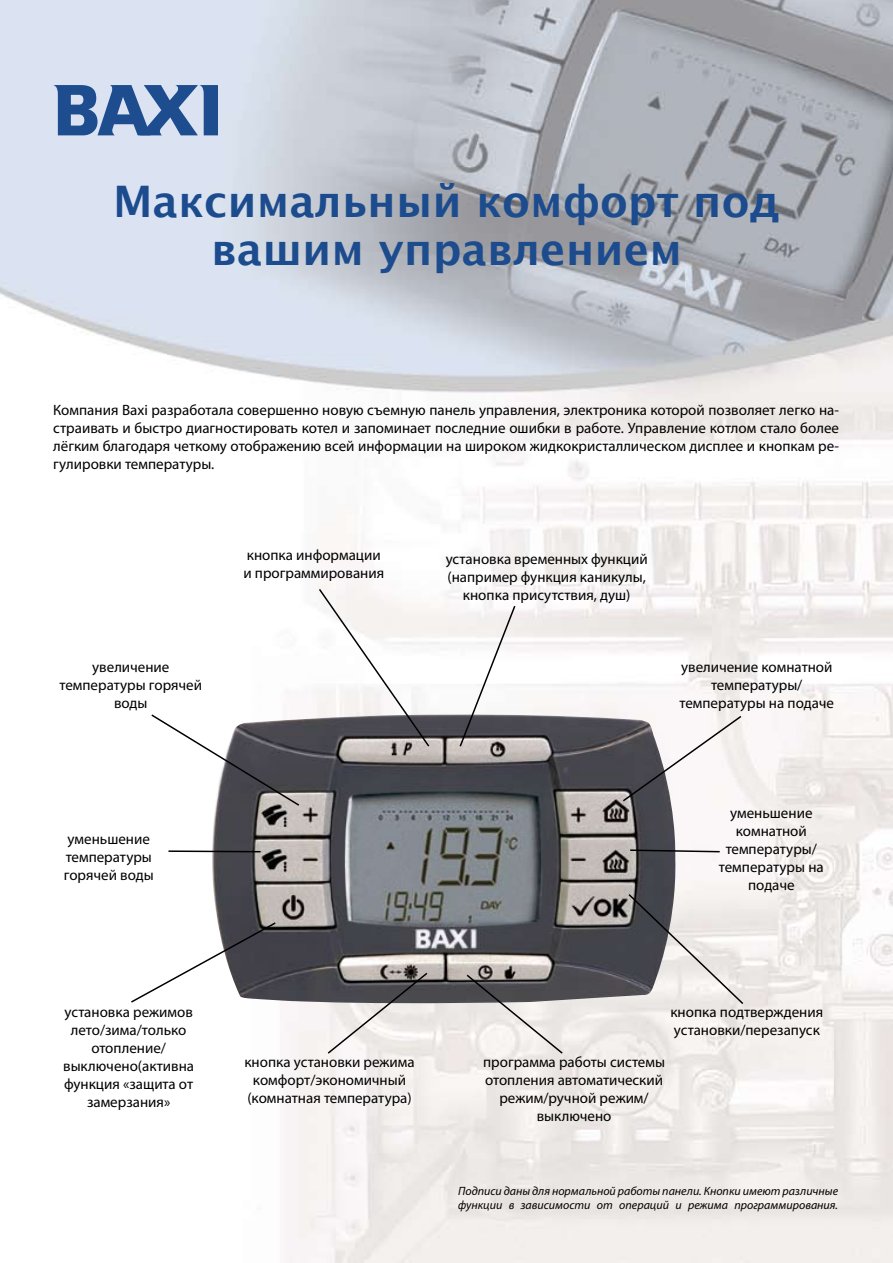
<style>
.page{position:relative;width:893px;height:1263px;background:#fff}
.page>*{position:absolute;margin:0;border:0;box-sizing:border-box;transform-origin:0 0}
.t1{font:700 43.5px/48px "Lucida Grande";color:#1c4c8e;text-align:center}
.t2{font:15px/18px "Myriad Pro";color:#000;text-align:center}
.t3{font:italic 12px/14.4px "Myriad Pro";color:#000}
</style>
<div class="page">
<img style="left:0;top:0;width:893px;height:1263px">
<img style="left:209px;top:712px;width:468px;height:294px">
<svg style="left:629px;top:849px;width:92px;height:4px"></svg>
<svg style="left:167px;top:850px;width:95px;height:3px"></svg>
<svg style="left:53px;top:85px;width:165px;height:50px"></svg>
<svg style="left:317px;top:587px;width:114px;height:161px"></svg>
<svg style="left:458px;top:604px;width:59px;height:144px"></svg>
<svg style="left:150px;top:713px;width:151px;height:94px"></svg>
<svg style="left:621px;top:714px;width:122px;height:89px"></svg>
<svg style="left:627px;top:892px;width:118px;height:114px"></svg>
<svg style="left:129px;top:921px;width:148px;height:83px"></svg>
<svg style="left:465px;top:973px;width:99px;height:82px"></svg>
<svg style="left:326px;top:971px;width:103px;height:84px"></svg>
<h1 class="t1" style="left:113px;top:178px;width:669px">Максимальный комфорт под вашим управлением</h1>
<p class="t2" style="left:53px;top:401px;width:787px;text-align:justify">Компания Baxi разработала совершенно новую съемную панель управления, электроника которой позволяет легко на&shy;страивать и быстро диагностировать котел и запоминает последние ошибки в работе. Управление котлом стало более лёгким благодаря четкому отображению всей информации на широком жидкокристаллическом дисплее и кнопкам ре&shy;гулировки температуры.</p>
<p class="t2" style="left:60px;top:658px;width:144px">увеличение температуры горячей воды</p>
<p class="t2" style="left:64px;top:829px;width:91px;text-align:left">уменьшение температуры горячей воды</p>
<p class="t2" style="left:243px;top:545px;width:142px;text-align:left">кнопка информации и программирования</p>
<p class="t2" style="left:446px;top:550px;width:203px">установка временных функций (например функция каникулы, кнопка присутствия, душ)</p>
<p class="t2" style="left:680px;top:658px;width:156px">увеличение комнатной температуры/ температуры на подаче</p>
<p class="t2" style="left:719px;top:804px;width:106px">уменьшение комнатной температуры/ температуры на подаче</p>
<p class="t2" style="left:63px;top:1002px;width:132px">установка режимов лето/зима/только отопление/ выключено(активна функция «защита от замерзания»</p>
<p class="t2" style="left:670px;top:1002px;width:154px;text-align:left">кнопка подтверждения установки/перезапуск</p>
<p class="t2" style="left:244px;top:1053px;width:172px">кнопка установки режима комфорт/экономичный (комнатная температура)</p>
<p class="t2" style="left:483px;top:1053px;width:183px">программа работы системы отопления автоматический режим/ручной режим/ выключено</p>
<p class="t3" style="left:458px;top:1183px;width:381px">Подписи даны для нормальной работы панели. Кнопки имеют различные функции в зависимости от операций и режима программирования.</p>
</div>
